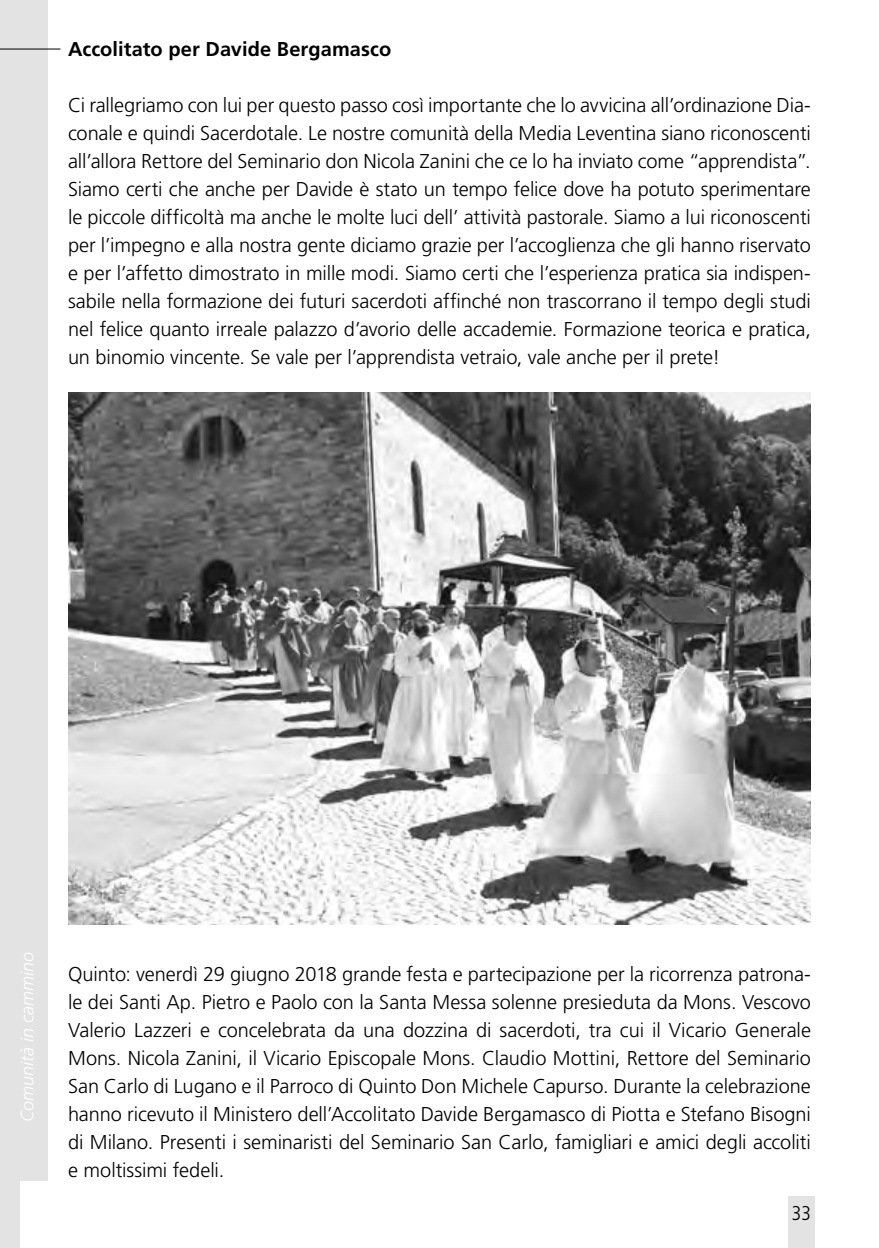
<style>
.page{position:relative;width:879px;height:1248px;background:#fff}
.page>*{position:absolute;margin:0;border:0;box-sizing:border-box;transform-origin:0 0}
.t1{font:300 20px/28px "Frutiger";letter-spacing:-.005em;color:#000;text-align:justify}
.t2{font:700 20px "Frutiger";letter-spacing:.005em;color:#000}
.t3{font:300 condensed 20px "Frutiger";color:#000}
.t4{font:italic 300 18px "Frutiger CE";color:#fff}
</style>
<div class="page">
<div style="left:0;top:0;width:48px;height:1247px;background:#e3e3e3"></div>
<div style="left:788px;top:1195px;width:26px;height:52px;background:#e3e3e3"></div>
<div style="left:20px;top:1181px;width:40px;height:66px;background:#fff"></div>
<hr style="left:0;top:49px;width:60px;height:1px;background:#000">
<img style="left:68px;top:392px;width:743px;height:532px">
<p class="t2" style="left:68px;top:37px;width:325px">Accolitato per Davide Bergamasco</p>
<p class="t1" style="left:68px;top:91px;width:744px">Ci rallegriamo con lui per questo passo così importante che lo avvicina all’ordinazione Dia&shy;conale e quindi Sacerdotale. Le nostre comunità della Media Leventina siano riconoscenti all’allora Rettore del Seminario don Nicola Zanini che ce lo ha inviato come “apprendista”.<br>Siamo certi che anche per Davide è stato un tempo felice dove ha potuto sperimentare le piccole difficoltà ma anche le molte luci dell’ attività pastorale. Siamo a lui riconoscenti per l’impegno e alla nostra gente diciamo grazie per l’accoglienza che gli hanno riservato e per l’affetto dimostrato in mille modi. Siamo certi che l’esperienza pratica sia indispen&shy;sabile nella formazione dei futuri sacerdoti affinché non trascorrano il tempo degli studi nel felice quanto irreale palazzo d’avorio delle accademie. Formazione teorica e pratica, un binomio vincente. Se vale per l’apprendista vetraio, vale anche per il prete!</p>
<p class="t4" style="left:17px;top:1121px;width:172px;rotate:-90deg">Comunità in cammino</p>
<p class="t1" style="left:68px;top:959px;width:744px">Quinto: venerdì 29 giugno 2018 grande festa e partecipazione per la ricorrenza patrona&shy;le dei Santi Ap. Pietro e Paolo con la Santa Messa solenne presieduta da Mons. Vescovo Valerio Lazzeri e concelebrata da una dozzina di sacerdoti, tra cui il Vicario Generale Mons. Nicola Zanini, il Vicario Episcopale Mons. Claudio Mottini, Rettore del Seminario San Carlo di Lugano e il Parroco di Quinto Don Michele Capurso. Durante la celebrazione hanno ricevuto il Ministero dell’Accolitato Davide Bergamasco di Piotta e Stefano Bisogni di Milano. Presenti i seminaristi del Seminario San Carlo, famigliari e amici degli accoliti e moltissimi fedeli.</p>
<p class="t3" style="left:792px;top:1201px;width:21px">33</p>
</div>
